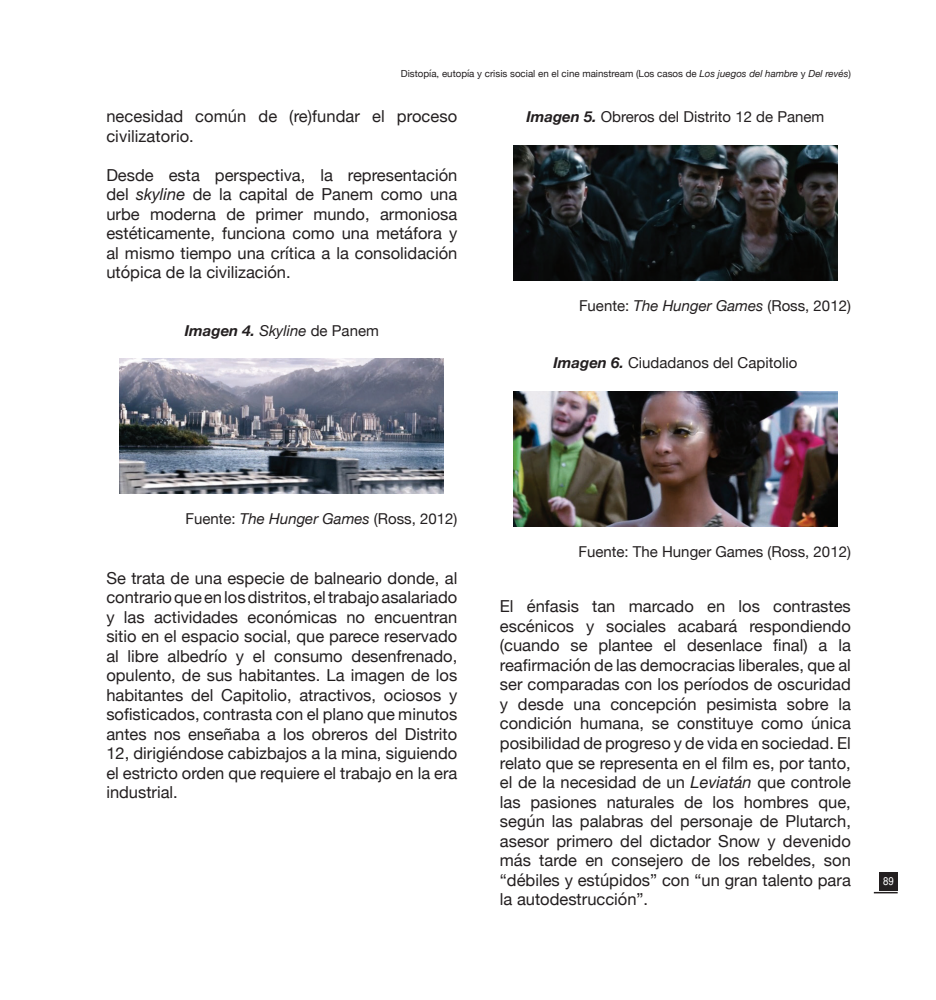
<style>
.page{position:relative;width:936px;height:1000px;background:#fff}
.page>*{position:absolute;margin:0;border:0;box-sizing:border-box;transform-origin:0 0}
.t1{font:16.5px/19.5px "Helvetica Neue";color:#231f20;text-align:justify}
.t2{font:15px "Helvetica Neue";color:#231f20}
.t3{font:italic 700 15px "Helvetica Neue";color:#231f20}
.t4{font:11.25px "Helvetica LT Std";color:#fff;scale:.85 1}
.t5{font:9.75px "Helvetica Neue";color:#231f20}
.s1{font-style:italic}
.s2{font-weight:700;font-style:italic}
.s3{font-weight:400}
.s4{font-weight:400;font-style:normal}
</style>
<div class="page">
<div style="left:879px;top:872px;width:18px;height:18px;background:#231f20"></div>
<hr style="left:873px;top:891px;width:24px;height:2px;background:#231f20">
<img style="left:120px;top:359px;width:324px;height:134px">
<img style="left:513px;top:145px;width:324px;height:135px">
<img style="left:513px;top:391px;width:324px;height:135px">
<p class="t5" style="left:401px;top:66px;width:451px">Distopía, eutopía y crisis social en el cine mainstream (Los casos de <span class="s1">Los juegos del hambre</span> y <span class="s1">Del revés</span>)</p>
<p class="t1" style="left:106px;top:107px;width:352px">necesidad común de (re)fundar el proceso civilizatorio.</p>
<p class="t1" style="left:106px;top:166px;width:352px">Desde esta perspectiva, la representación del <span class="s1">skyline</span> de la capital de Panem como una urbe moderna de primer mundo, armoniosa estéticamente, funciona como una metáfora y al mismo tiempo una crítica a la consolidación utópica de la civilización.</p>
<p class="t2" style="left:526px;top:106px;width:299px"><span class="s2">Imagen 5.</span> Obreros del Distrito 12 de Panem</p>
<p class="t3" style="left:185px;top:318px;width:195px">Imagen 4. <span class="s3">Skyline</span> <span class="s4">de Panem</span></p>
<p class="t2" style="left:579px;top:294px;width:273px">Fuente: <span class="s1">The Hunger Games</span> (Ross, 2012)</p>
<p class="t2" style="left:553px;top:352px;width:245px"><span class="s2">Imagen 6.</span> Ciudadanos del Capitolio</p>
<p class="t2" style="left:185px;top:508px;width:273px">Fuente: <span class="s1">The Hunger Games</span> (Ross, 2012)</p>
<p class="t1" style="left:106px;top:568px;width:352px">Se trata de una especie de balneario donde, al contrario que en los distritos, el trabajo asalariado y las actividades económicas no encuentran sitio en el espacio social, que parece reservado al libre albedrío y el consumo desenfrenado, opulento, de sus habitantes. La imagen de los habitantes del Capitolio, atractivos, ociosos y sofisticados, contrasta con el plano que minutos antes nos enseñaba a los obreros del Distrito 12, dirigiéndose cabizbajos a la mina, siguiendo el estricto orden que requiere el trabajo en la era industrial.</p>
<p class="t2" style="left:578px;top:540px;width:274px">Fuente: The Hunger Games (Ross, 2012)</p>
<p class="t1" style="left:500px;top:597px;width:352px">El énfasis tan marcado en los contrastes escénicos y sociales acabará respondiendo (cuando se plantee el desenlace final) a la reafirmación de las democracias liberales, que al ser comparadas con los períodos de oscuridad y desde una concepción pesimista sobre la condición humana, se constituye como única posibilidad de progreso y de vida en sociedad. El relato que se representa en el film es, por tanto, el de la necesidad de un <span class="s1">Leviatán</span> que controle las pasiones naturales de los hombres que, según las palabras del personaje de Plutarch, asesor primero del dictador Snow y devenido más tarde en consejero de los rebeldes, son “débiles y estúpidos” con “un gran talento para la autodestrucción”.</p>
<p class="t4" style="left:883px;top:874px;width:14px">89</p>
</div>
